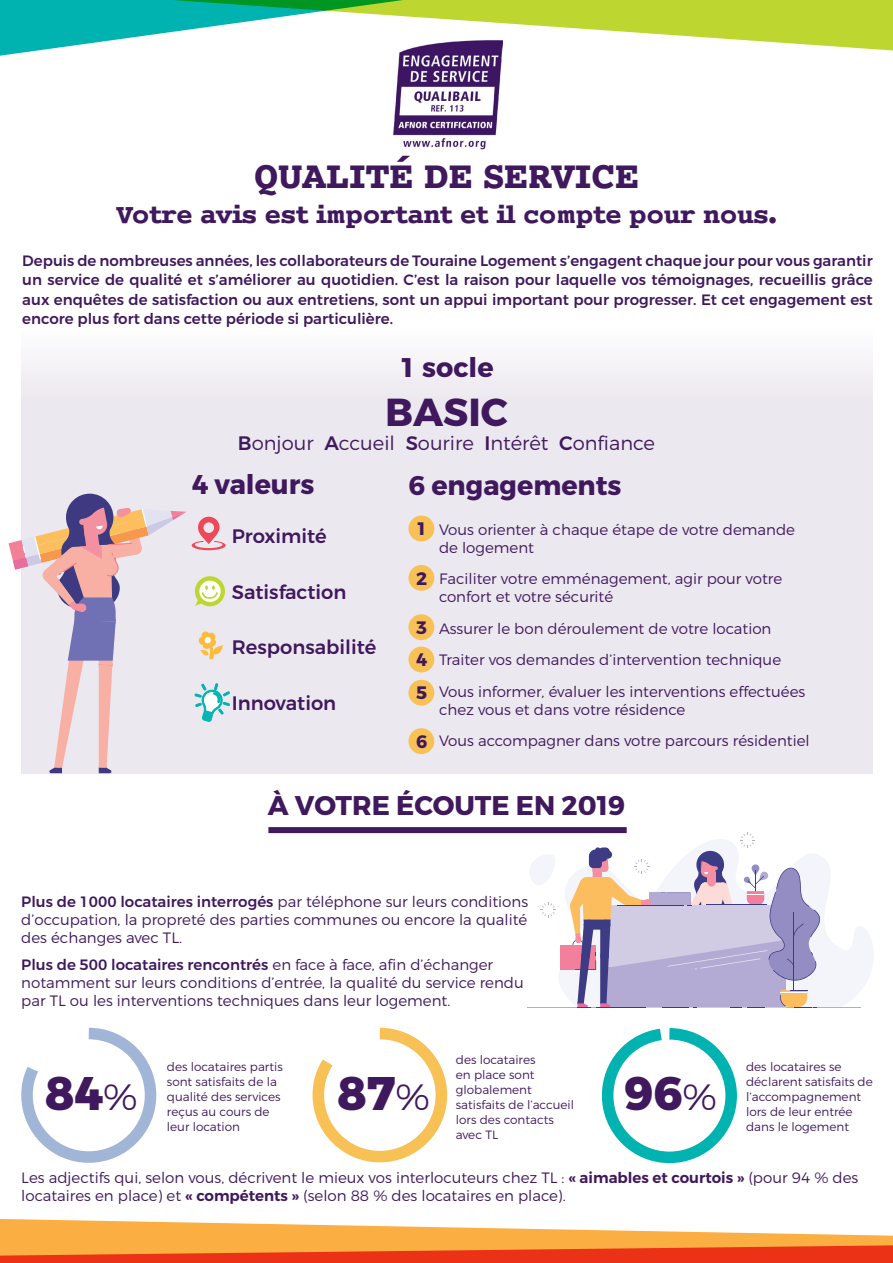
<style>
.page{position:relative;width:893px;height:1263px;background:#fff}
.page>*{position:absolute;margin:0;border:0;box-sizing:border-box;transform-origin:0 0}
.t1{font:800 47.1px "Montserrat";color:#40185d}
.t2{font:800 40.05px "Smart Courier";color:#40185d}
.t3{font:700 39px "Montserrat";color:#40185d}
.t4{font:800 28.35px "Smart Courier";color:#40185d}
.t5{font:700 27px "Montserrat";color:#40185d}
.t6{font:500 19.5px "Montserrat";color:#40185d}
.t7{font:300 19.5px "Montserrat";color:#40185d}
.t8{font:700 18px "Montserrat";color:#40185d}
.t9{font:300 15px/18px "Montserrat";color:#40185d}
.t10{font:500 15px/19.5px "Montserrat";color:#40185d;text-align:justify}
.t11{font:300 12px/15px "Montserrat";color:#40185d}
.s1{font-weight:500}
.s2{font-weight:600}
.s3{font-weight:300;font-size:36.6px}
</style>
<div class="page">
<svg style="left:0;top:0;width:893px;height:52px"></svg>
<svg style="left:0;top:1219px;width:893px;height:44px"></svg>
<img style="left:393px;top:40px;width:109px;height:109px">
<svg style="left:524px;top:832px;width:349px;height:175px"></svg>
<svg style="left:525px;top:852px;width:32px;height:34px"></svg>
<hr style="left:527px;top:1007px;width:334px;height:1px;background:#b3abd3">
<div style="left:560px;top:945px;width:36px;height:24px;background:#f27f9c"></div>
<svg style="left:541px;top:902px;width:14px;height:15px"></svg>
<svg style="left:570px;top:833px;width:251px;height:175px"></svg>
<div style="left:21px;top:315px;width:852px;height:459px;background:linear-gradient(to bottom,#f3f0f5,#e9e4ec)"></div>
<div style="left:408px;top:516px;width:26px;height:25px;background:#f7c156;border-radius:50%"></div>
<div style="left:408px;top:565px;width:26px;height:26px;background:#f7c156;border-radius:50%"></div>
<div style="left:408px;top:614px;width:26px;height:26px;background:#f7c156;border-radius:50%"></div>
<div style="left:408px;top:647px;width:26px;height:25px;background:#f7c156;border-radius:50%"></div>
<div style="left:408px;top:680px;width:26px;height:26px;background:#f7c156;border-radius:50%"></div>
<div style="left:408px;top:728px;width:26px;height:26px;background:#f7c156;border-radius:50%"></div>
<svg style="left:195px;top:576px;width:30px;height:31px"></svg>
<svg style="left:195px;top:683px;width:35px;height:39px"></svg>
<svg style="left:192px;top:517px;width:34px;height:33px"></svg>
<svg style="left:199px;top:631px;width:24px;height:29px"></svg>
<svg style="left:9px;top:493px;width:177px;height:280px;background:#e0d0d8"></svg>
<svg style="left:601px;top:1028px;width:136px;height:136px"></svg>
<svg style="left:21px;top:1027px;width:136px;height:136px"></svg>
<svg style="left:312px;top:1027px;width:136px;height:136px"></svg>
<div style="left:268px;top:827px;width:359px;height:6px;background:#40185d"></div>
<p class="t2" style="left:254px;top:151px;width:386px">QUALITÉ DE SERVICE</p>
<p class="t4" style="left:117px;top:197px;width:661px">Votre avis est important et il compte pour nous.</p>
<p class="t10" style="left:22px;top:251px;width:852px">Depuis de nombreuses années, les collaborateurs de Touraine Logement s’engagent chaque jour pour vous garantir un service de qualité et s’améliorer au quotidien. C’est la raison pour laquelle vos témoignages, recueillis grâce aux enquêtes de satisfaction ou aux entretiens, sont un appui important pour progresser. Et cet engagement est encore plus fort dans cette période si particulière.</p>
<p class="t5" style="left:399px;top:351px;width:96px">1 socle</p>
<p class="t3" style="left:385px;top:388px;width:124px">BASIC</p>
<p class="t7" style="left:238px;top:431px;width:419px"><span class="s1">B</span>onjour <span class="s1">A</span>ccueil <span class="s1">S</span>ourire <span class="s1">I</span>ntérêt <span class="s1">C</span>onfiance</p>
<p class="t5" style="left:192px;top:468px;width:124px">4 valeurs</p>
<p class="t5" style="left:408px;top:469px;width:215px">6 engagements</p>
<p class="t6" style="left:232px;top:524px;width:96px">Proximité</p>
<p class="t6" style="left:232px;top:580px;width:116px">Satisfaction</p>
<p class="t6" style="left:232px;top:635px;width:146px">Responsabilité</p>
<p class="t6" style="left:232px;top:691px;width:106px">Innovation</p>
<p class="t8" style="left:416px;top:518px;width:13px">1</p>
<p class="t8" style="left:416px;top:567px;width:13px">2</p>
<p class="t8" style="left:416px;top:616px;width:13px">3</p>
<p class="t8" style="left:416px;top:649px;width:13px">4</p>
<p class="t8" style="left:416px;top:682px;width:13px">5</p>
<p class="t8" style="left:416px;top:730px;width:13px">6</p>
<p class="t9" style="left:439px;top:520px;width:357px">Vous orienter à chaque étape de votre demande</p>
<p class="t9" style="left:439px;top:538px;width:97px">de logement</p>
<p class="t9" style="left:439px;top:569px;width:345px">Faciliter votre emménagement, agir pour votre</p>
<p class="t9" style="left:439px;top:587px;width:176px">confort et votre sécurité</p>
<p class="t9" style="left:439px;top:619px;width:334px">Assurer le bon déroulement de votre location</p>
<p class="t9" style="left:439px;top:650px;width:344px">Traiter vos demandes d’intervention technique</p>
<p class="t9" style="left:439px;top:682px;width:368px">Vous informer, évaluer les interventions effectuées</p>
<p class="t9" style="left:439px;top:700px;width:248px">chez vous et dans votre résidence</p>
<p class="t9" style="left:439px;top:731px;width:372px">Vous accompagner dans votre parcours résidentiel</p>
<p class="t5" style="left:268px;top:789px;width:359px">À VOTRE ÉCOUTE EN 2019</p>
<p class="t9" style="left:21px;top:892px;width:508px;text-align:justify"><span class="s1">Plus de 1000 locataires interrogés</span> par téléphone sur leurs conditions d’occupation, la propreté des parties communes ou encore la qualité des échanges avec TL.</p>
<p class="t9" style="left:21px;top:955px;width:504px"><span class="s1">Plus de 500 locataires rencontrés</span> en face à face, afin d’échanger notamment sur leurs conditions d’entrée, la qualité du service rendu par TL ou les interventions techniques dans leur logement.</p>
<p class="t11" style="left:456px;top:1052px;width:120px">des locataires<br>en place sont globalement satisfaits de l’accueil lors des contacts avec TL</p>
<p class="t11" style="left:167px;top:1059px;width:117px">des locataires partis sont satisfaits de la qualité des services reçus au cours de leur location</p>
<p class="t9" style="left:21px;top:1168px;width:839px">Les adjectifs qui, selon vous, décrivent le mieux vos interlocuteurs chez TL : <span class="s2">« aimables et courtois »</span> (pour 94 % des locataires en place) et <span class="s2">« compétents »</span> (selon 88 % des locataires en place).</p>
<p class="t11" style="left:746px;top:1059px;width:128px">des locataires se déclarent satisfaits de l’accompagnement lors de leur entrée dans le logement</p>
<p class="t1" style="left:45px;top:1064px;width:94px">84<span class="s3">%</span></p>
<p class="t1" style="left:338px;top:1064px;width:94px">87<span class="s3">%</span></p>
<p class="t1" style="left:625px;top:1064px;width:94px">96<span class="s3">%</span></p>
</div>
